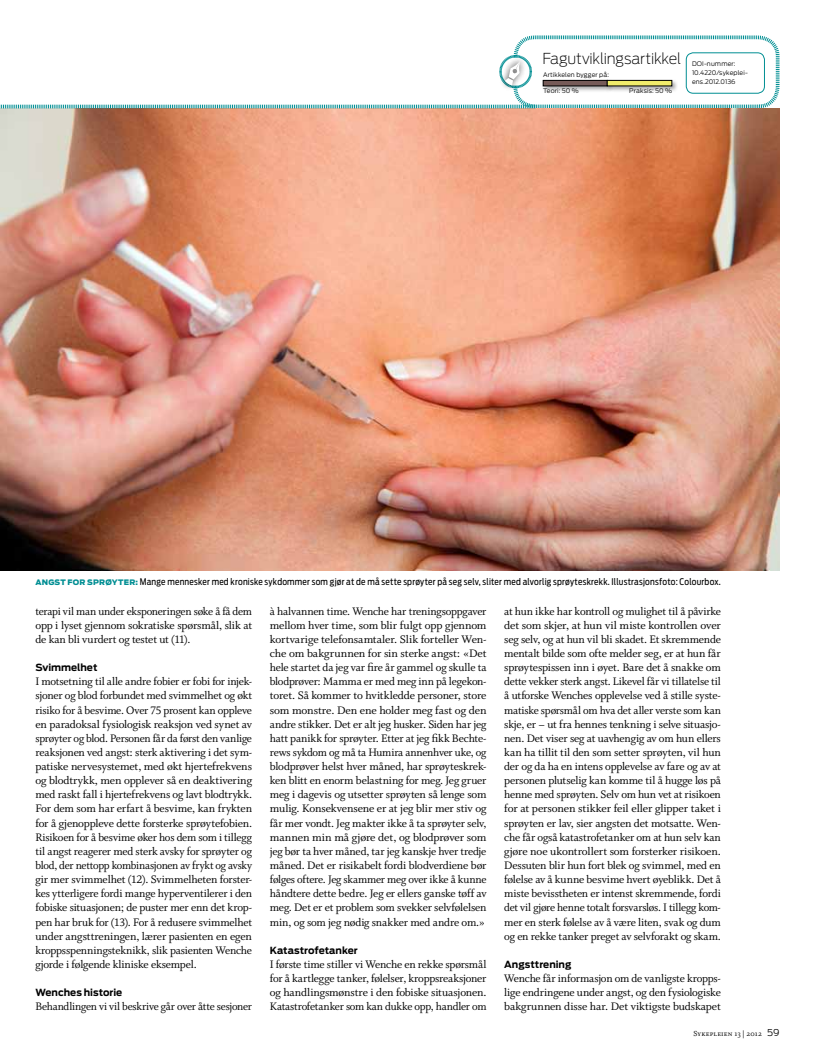
<style>
.page{position:relative;width:815px;height:1053px;background:#fff}
.page>*{position:absolute;margin:0;border:0;box-sizing:border-box;transform-origin:0 0}
.t1{font:200 15px "Antenna";letter-spacing:-.015em;color:#000}
.t2{font:12.12px/14.1px "Whitman Roman LF";letter-spacing:-.015em;color:#000;text-align:justify}
.t3{font:700 9.75px "Antenna";color:#000}
.t4{font:9.12px "Antenna Cond";letter-spacing:.025em;color:#000}
.t5{font:8.12px "Whitman Small Caps Os F";letter-spacing:.02em;color:#000}
.t6{font:300 6.25px/8.8px "Antenna";letter-spacing:.02em;color:#000}
.s1{font-family:"Antenna";font-weight:900;font-size:7.5px;color:#008e93}
.s2{font-family:"Antenna";font-weight:300;font-size:9.38px}
</style>
<div class="page">
<img style="left:0;top:109px;width:780px;height:461px">
<svg style="left:0;top:35px;width:780px;height:74px"></svg>
<p class="t1" style="left:542px;top:50px;width:140px">Fagutviklingsartikkel</p>
<p class="t6" style="left:543px;top:70px;width:68px">Artikkelen bygger på:</p>
<p class="t6" style="left:543px;top:87px;width:37px">Teori: 50 %</p>
<p class="t6" style="left:629px;top:87px;width:44px">Praksis: 50 %</p>
<p class="t6" style="left:692px;top:60px;width:45px">DOI-nummer:</p>
<p class="t6" style="left:692px;top:68px;width:57px">10.4220/sykeplei&shy;ens.2012.0136</p>
<p class="t4" style="left:35px;top:576px;width:687px"><span class="s1">ANGST FOR SPRØYTER:</span> Mange mennesker med kroniske sykdommer som gjør at de må sette sprøyter på seg selv, sliter med alvorlig sprøyteskrekk. Illustrasjonsfoto: Colourbox.</p>
<p class="t2" style="left:35px;top:604px;width:218px">terapi vil man under eksponeringen søke å få dem opp i lyset gjennom sokratiske spørsmål, slik at de kan bli vurdert og testet ut (11).</p>
<p class="t3" style="left:35px;top:661px;width:64px">Svimmelhet</p>
<p class="t2" style="left:35px;top:674px;width:218px">I motsetning til alle andre fobier er fobi for injek&shy;sjoner og blod forbundet med svimmelhet og økt risiko for å besvime. Over 75 prosent kan oppleve en paradoksal fysiologisk reaksjon ved synet av sprøyter og blod. Personen får da først den vanlige reaksjonen ved angst: sterk aktivering i det sym&shy;patiske nervesystemet, med økt hjertefrekvens og blodtrykk, men opplever så en deaktivering med raskt fall i hjertefrekvens og lavt blodtrykk.<br>For dem som har erfart å besvime, kan frykten for å gjenoppleve dette forsterke sprøytefobien.<br>Risikoen for å besvime øker hos dem som i tillegg til angst reagerer med sterk avsky for sprøyter og blod, der nettopp kombinasjonen av frykt og avsky gir mer svimmelhet (12). Svimmelheten forster&shy;kes ytterligere fordi mange hyperventilerer i den fobiske situasjonen; de puster mer enn det krop&shy;pen har bruk for (13). For å redusere svimmelhet under angsttreningen, lærer pasienten en egen kroppsspenningsteknikk, slik pasienten Wenche gjorde i følgende kliniske eksempel.</p>
<p class="t3" style="left:35px;top:986px;width:88px">Wenches historie</p>
<p class="t2" style="left:35px;top:999px;width:218px">Behandlingen vi vil beskrive går over åtte sesjoner</p>
<p class="t2" style="left:270px;top:604px;width:218px">à halvannen time. Wenche har treningsoppgaver mellom hver time, som blir fulgt opp gjennom kortvarige telefonsamtaler. Slik forteller Wen&shy;che om bakgrunnen for sin sterke angst: «Det hele startet da jeg var fire år gammel og skulle ta blodprøver: Mamma er med meg inn på legekon&shy;toret. Så kommer to hvitkledde personer, store som monstre. Den ene holder meg fast og den andre stikker. Det er alt jeg husker. Siden har jeg hatt panikk for sprøyter. Etter at jeg fikk Bechte&shy;rews sykdom og må ta Humira annenhver uke, og blodprøver helst hver måned, har sprøyteskrek&shy;ken blitt en enorm belastning for meg. Jeg gruer meg i dagevis og utsetter sprøyten så lenge som mulig. Konsekvensene er at jeg blir mer stiv og får mer vondt. Jeg makter ikke å ta sprøyter selv, mannen min må gjøre det, og blodprøver som jeg bør ta hver måned, tar jeg kanskje hver tredje måned. Det er risikabelt fordi blodverdiene bør følges oftere. Jeg skammer meg over ikke å kunne håndtere dette bedre. Jeg er ellers ganske tøff av meg. Det er et problem som svekker selvfølelsen min, og som jeg nødig snakker med andre om.»</p>
<p class="t3" style="left:270px;top:944px;width:89px">Katastrofetanker</p>
<p class="t2" style="left:270px;top:957px;width:218px">I første time stiller vi Wenche en rekke spørsmål for å kartlegge tanker, følelser, kroppsreaksjoner og handlingsmønstre i den fobiske situasjonen.<br>Katastrofetanker som kan dukke opp, handler om</p>
<p class="t2" style="left:504px;top:604px;width:218px">at hun ikke har kontroll og mulighet til å påvirke det som skjer, at hun vil miste kontrollen over seg selv, og at hun vil bli skadet. Et skremmende mentalt bilde som ofte melder seg, er at hun får sprøytespissen inn i øyet. Bare det å snakke om dette vekker sterk angst. Likevel får vi tillatelse til å utforske Wenches opplevelse ved å stille syste&shy;matiske spørsmål om hva det aller verste som kan skje, er – ut fra hennes tenkning i selve situasjo&shy;nen. Det viser seg at uavhengig av om hun ellers kan ha tillit til den som setter sprøyten, vil hun der og da ha en intens opplevelse av fare og av at personen plutselig kan komme til å hugge løs på henne med sprøyten. Selv om hun vet at risikoen for at personen stikker feil eller glipper taket i sprøyten er lav, sier angsten det motsatte. Wen&shy;che får også katastrofetanker om at hun selv kan gjøre noe ukontrollert som forsterker risikoen.<br>Dessuten blir hun fort blek og svimmel, med en følelse av å kunne besvime hvert øyeblikk. Det å miste bevisstheten er intenst skremmende, fordi det vil gjøre henne totalt forsvarsløs. I tillegg kom&shy;mer en sterk følelse av å være liten, svak og dum og en rekke tanker preget av selvforakt og skam.</p>
<p class="t3" style="left:504px;top:958px;width:69px">Angsttrening</p>
<p class="t2" style="left:504px;top:971px;width:218px">Wenche får informasjon om de vanligste kropps&shy;lige endringene under angst, og den fysiologiske bakgrunnen disse har. Det viktigste budskapet</p>
<p class="t5" style="left:693px;top:1029px;width:88px">Sykepleien 13 | 2012 <span class="s2">59</span></p>
</div>
